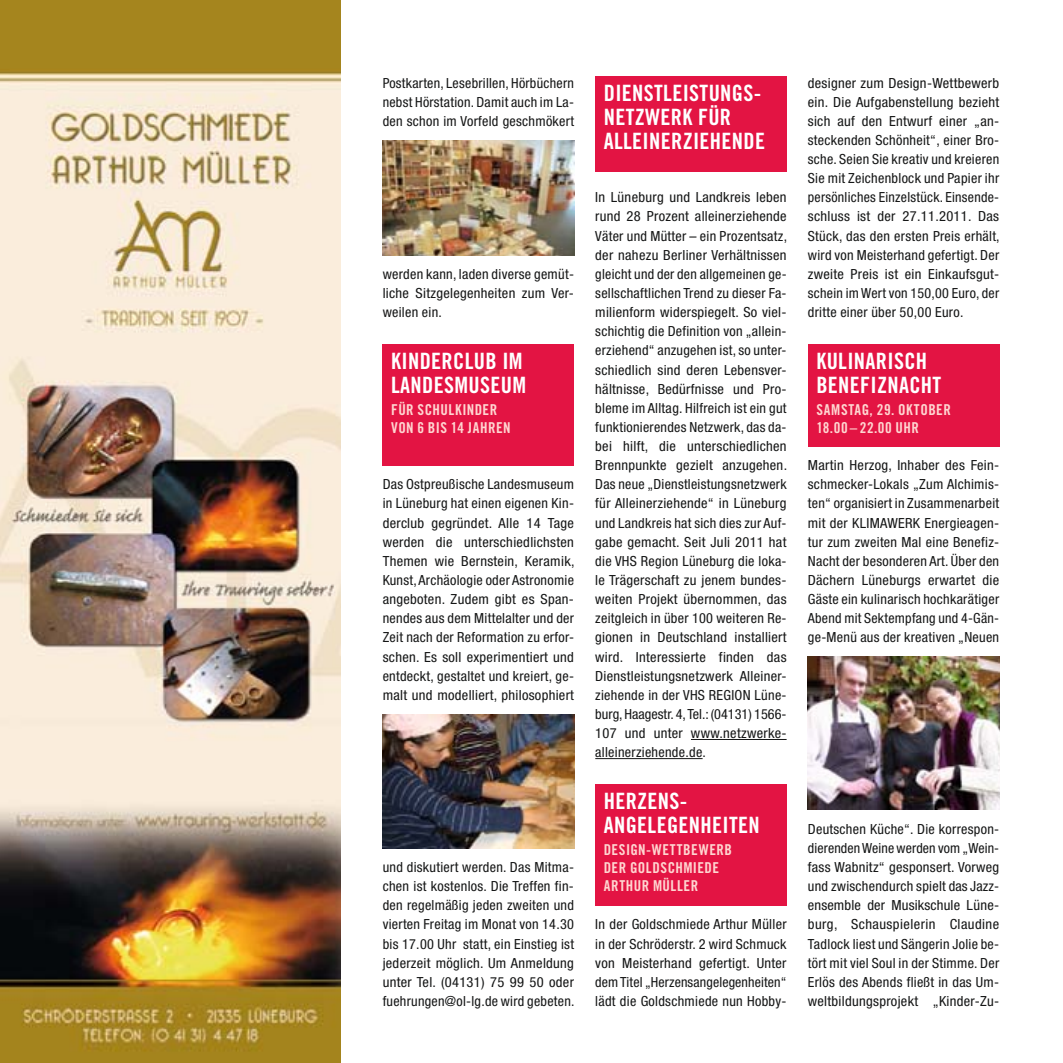
<style>
.page{position:relative;width:1063px;height:1063px;background:#fff}
.page>*{position:absolute;margin:0;border:0;box-sizing:border-box;transform-origin:0 0}
.t1{font:22.5px/24px "Trade Gothic LT Std Bd Cn 20";letter-spacing:.015em;color:#fff}
.t2{font:15px/18px "Trade Gothic LT Std Bd Cn 20";letter-spacing:.035em;color:#ffd6d1}
.t3{font:condensed 13.95px/19.2px "Helvetica Neue";letter-spacing:.02em;color:#151616;text-align:justify;scale:1.04 1}
.t4{font:condensed 13.95px/19.2px "Helvetica Neue";letter-spacing:.02em;color:#151616;text-align:justify}
</style>
<div class="page">
<hr style="left:691px;top:739px;width:96px;height:1px;background:#151616">
<hr style="left:595px;top:758px;width:108px;height:1px;background:#151616">
<img style="left:383px;top:140px;width:191px;height:115px">
<div style="left:383px;top:344px;width:191px;height:122px;background:#e31443"></div>
<div style="left:595px;top:784px;width:192px;height:122px;background:#e31443"></div>
<div style="left:595px;top:77px;width:192px;height:95px;background:#e31443"></div>
<div style="left:808px;top:344px;width:191px;height:102px;background:#e31443"></div>
<img style="left:383px;top:714px;width:191px;height:134px">
<img style="left:808px;top:657px;width:191px;height:152px">
<img style="left:0;top:0;width:340px;height:1063px">
<p class="t4" style="left:383px;top:74px;width:193px">Postkarten, Lesebrillen, Hörbüchern nebst Hörstation. Damit auch im La&shy;den schon im Vorfeld geschmökert</p>
<p class="t4" style="left:383px;top:266px;width:193px">werden kann, laden diverse gemüt&shy;liche Sitzgelegenheiten zum Ver&shy;weilen ein.</p>
<h1 class="t1" style="left:391px;top:351px;width:136px">KINDERCLUB IM<br>LANDESMUSEUM</h1>
<p class="t2" style="left:391px;top:402px;width:121px">FÜR SCHULKINDER<br>VON 6 BIS 14 JAHREN</p>
<p class="t4" style="left:383px;top:476px;width:193px">Das Ostpreußische Landesmuseum in Lüneburg hat einen eigenen Kin&shy;derclub gegründet. Alle 14 Tage werden die unterschiedlichsten Themen wie Bernstein, Keramik, Kunst, Archäologie oder Astronomie angeboten. Zudem gibt es Span&shy;nendes aus dem Mittelalter und der Zeit nach der Reformation zu erfor&shy;schen. Es soll experimentiert und entdeckt, gestaltet und kreiert, ge&shy;malt und modelliert, philosophiert</p>
<p class="t4" style="left:383px;top:859px;width:193px">und diskutiert werden. Das Mitma&shy;chen ist kostenlos. Die Treffen fin&shy;den regelmäßig jeden zweiten und vierten Freitag im Monat von 14.30 bis 17.00 Uhr statt, ein Einstieg ist jederzeit möglich. Um Anmeldung unter Tel. (04131) 75 99 50 oder fuehrungen@ol-lg.de wird gebeten.</p>
<h1 class="t1" style="left:604px;top:83px;width:163px">DIENSTLEISTUNGS-<br>NETZWERK FÜR<br>ALLEINERZIEHENDE</h1>
<p class="t3" style="left:595px;top:189px;width:186px">In Lüneburg und Landkreis leben rund 28 Prozent alleinerziehende Väter und Mütter – ein Prozentsatz, der nahezu Berliner Verhältnissen gleicht und der den allgemeinen ge&shy;sellschaftlichen Trend zu dieser Fa&shy;milienform widerspiegelt. So viel&shy;schichtig die Definition von „allein&shy;erziehend“ anzugehen ist, so unter&shy;schiedlich sind deren Lebensver&shy;hältnisse, Bedürfnisse und Pro&shy;bleme im Alltag. Hilfreich ist ein gut funktionierendes Netzwerk, das da&shy;bei hilft, die unterschiedlichen Brennpunkte gezielt anzugehen.<br>Das neue „Dienstleistungsnetzwerk für Alleinerziehende“ in Lüneburg und Landkreis hat sich dies zur Auf&shy;gabe gemacht. Seit Juli 2011 hat die VHS Region Lüneburg die loka&shy;le Trägerschaft zu jenem bundes&shy;weiten Projekt übernommen, das zeitgleich in über 100 weiteren Re&shy;gionen in Deutschland installiert wird. Interessierte finden das Dienstleistungsnetzwerk Alleiner&shy;ziehende in der VHS REGION Lüne&shy;burg, Haagestr. 4, Tel.: (04131) 1566- 107 und unter www.netzwerke&shy;alleinerziehende.de.</p>
<h1 class="t1" style="left:604px;top:791px;width:157px">HERZENS-<br>ANGELEGENHEITEN</h1>
<p class="t2" style="left:604px;top:842px;width:130px">DESIGN-WETTBEWERB<br>DER GOLDSCHMIEDE<br>ARTHUR MÜLLER</p>
<p class="t4" style="left:595px;top:916px;width:193px">In der Goldschmiede Arthur Müller in der Schröderstr. 2 wird Schmuck von Meisterhand gefertigt. Unter dem Titel „Herzensangelegenheiten“ lädt die Goldschmiede nun Hobby-</p>
<p class="t3" style="left:808px;top:74px;width:186px">designer zum Design-Wettbewerb ein. Die Aufgabenstellung bezieht sich auf den Entwurf einer „an&shy;steckenden Schönheit“, einer Bro&shy;sche. Seien Sie kreativ und kreieren Sie mit Zeichenblock und Papier ihr persönliches Einzelstück. Einsende&shy;schluss ist der 27.11.2011. Das Stück, das den ersten Preis erhält, wird von Meisterhand gefertigt. Der zweite Preis ist ein Einkaufsgut&shy;schein im Wert von 150,00 Euro, der dritte einer über 50,00 Euro.</p>
<h1 class="t1" style="left:816px;top:351px;width:126px">KULINARISCH<br>BENEFIZNACHT</h1>
<p class="t2" style="left:816px;top:402px;width:136px">SAMSTAG, 29. OKTOBER<br>18.00 – 22.00 UHR</p>
<p class="t3" style="left:808px;top:457px;width:185px">Martin Herzog, Inhaber des Fein&shy;schmecker-Lokals „Zum Alchimis&shy;ten“ organisiert in Zusammenarbeit mit der KLIMAWERK Energieagen&shy;tur zum zweiten Mal eine Benefiz-Nacht der besonderen Art. Über den Dächern Lüneburgs erwartet die Gäste ein kulinarisch hochkarätiger Abend mit Sektempfang und 4-Gän&shy;ge-Menü aus der kreativen „Neuen</p>
<p class="t4" style="left:808px;top:820px;width:193px">Deutschen Küche“. Die korrespon&shy;dierenden Weine werden vom „Wein&shy;fass Wabnitz“ gesponsert. Vorweg und zwischendurch spielt das Jazz&shy;ensemble der Musikschule Lüne&shy;burg, Schauspielerin Claudine Tadlock liest und Sängerin Jolie be&shy;tört mit viel Soul in der Stimme. Der Erlös des Abends fließt in das Um&shy;weltbildungsprojekt „Kinder-Zu-</p>
</div>
